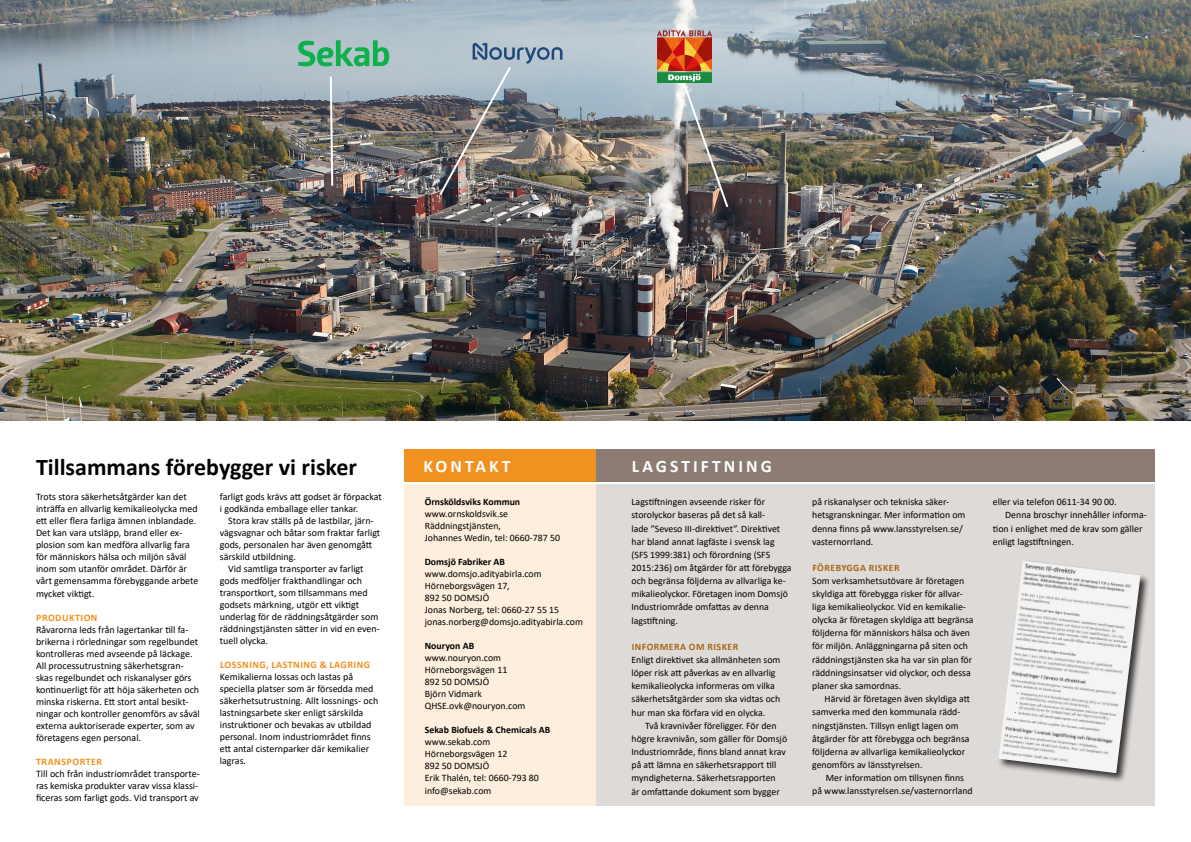
<style>
.page{position:relative;width:1191px;height:842px;background:#fff}
.page>*{position:absolute;margin:0;border:0;box-sizing:border-box;transform-origin:0 0}
.t1{font:700 24px "Calibri";color:#000}
.t2{font:700 17.5px "Calibri";letter-spacing:.18em;color:#fff}
.t3{font:10px/12.1px "Calibri";color:#000}
.t4{font:700 10px "Calibri";letter-spacing:.05em;color:#f1911f}
.t5{font:9.8px/13.2px "Calibri";color:#000}
.t6{font:700 9.8px "Calibri";color:#000}
.t7{font:700 9.8px "Calibri";letter-spacing:.05em;color:#a66714}
</style>
<div class="page">
<div style="left:595px;top:450px;width:560px;height:32px;background:#8c7c73"></div>
<div style="left:595px;top:485px;width:560px;height:321px;background:#dedad8"></div>
<div style="left:403px;top:485px;width:192px;height:321px;background:#fdeedd"></div>
<img style="left:0;top:0;width:1191px;height:421px">
<div style="left:403px;top:450px;width:192px;height:32px;background:#f1911f"></div>
<div style="left:997px;top:559px;width:153px;height:224px;background:#000;opacity:.75"></div>
<img style="left:998px;top:561px;width:142px;height:212px">
<img style="left:460px;top:35px;width:114px;height:37px">
<img style="left:658px;top:31px;width:53px;height:52px">
<svg style="left:298px;top:40px;width:91px;height:26px;background:#64b98f"></svg>
<img style="left:683px;top:85px;width:47px;height:124px">
<img style="left:437px;top:65px;width:76px;height:132px">
<svg style="left:329px;top:75px;width:5px;height:113px"></svg>
<h1 class="t1" style="left:36px;top:450px;width:322px">Tillsammans förebygger vi risker</h1>
<p class="t3" style="left:36px;top:491px;width:164px">Trots stora säkerhetsåtgärder kan det inträffa en allvarlig kemikalieolycka med ett eller flera farliga ämnen inblandade.<br>Det kan vara utsläpp, brand eller ex&shy;plosion som kan medföra allvarlig fara för människors hälsa och miljön såväl inom som utanför området. Därför är vårt gemensamma förebyggande arbete mycket viktigt.</p>
<p class="t4" style="left:36px;top:610px;width:63px">PRODUKTION</p>
<p class="t3" style="left:36px;top:623px;width:165px">Råvarorna leds från lagertankar till fa&shy;brikerna i rörledningar som regelbundet kontrolleras med avseende på läckage.<br>All processutrustning säkerhetsgran&shy;skas regelbundet och riskanalyser görs kontinuerligt för att höja säkerheten och minska riskerna. Ett stort antal besikt&shy;ningar och kontroller genomförs av såväl externa auktoriserade experter, som av företagens egen personal.</p>
<p class="t4" style="left:36px;top:755px;width:67px">TRANSPORTER</p>
<p class="t3" style="left:36px;top:768px;width:165px">Till och från industriområdet transporte&shy;ras kemiska produkter varav vissa klassi&shy;ficeras som farligt gods. Vid transport av</p>
<p class="t3" style="left:220px;top:491px;width:164px">farligt gods krävs att godset är förpackat i godkända emballage eller tankar.</p>
<p class="t3" style="left:228px;top:515px;width:147px">Stora krav ställs på de lastbilar, järn-</p>
<p class="t3" style="left:220px;top:527px;width:162px">vägsvagnar och båtar som fraktar farligt</p>
<p class="t3" style="left:220px;top:539px;width:154px">gods, personalen har även genomgått</p>
<p class="t3" style="left:220px;top:551px;width:78px">särskild utbildning.</p>
<p class="t3" style="left:228px;top:563px;width:137px">Vid samtliga transporter av farligt</p>
<p class="t3" style="left:220px;top:575px;width:144px">gods medföljer frakthandlingar och</p>
<p class="t3" style="left:220px;top:587px;width:149px">transportkort, som tillsammans med</p>
<p class="t3" style="left:220px;top:599px;width:141px">godsets märkning, utgör ett viktigt</p>
<p class="t3" style="left:220px;top:611px;width:160px">underlag för de räddningsåtgärder som</p>
<p class="t3" style="left:220px;top:623px;width:162px">räddningstjänsten sätter in vid en even-</p>
<p class="t3" style="left:220px;top:635px;width:50px">tuell olycka.</p>
<p class="t4" style="left:220px;top:658px;width:152px">LOSSNING, LASTNING &amp; LAGRING</p>
<p class="t3" style="left:220px;top:671px;width:160px">Kemikalierna lossas och lastas på speciella platser som är försedda med säkerhetsutrustning. Allt lossnings- och lastningsarbete sker enligt särskilda instruktioner och bevakas av utbildad personal. Inom industriområdet finns ett antal cisternparker där kemikalier lagras.</p>
<h2 class="t2" style="left:423px;top:454px;width:88px">KONTAKT</h2>
<h2 class="t2" style="left:632px;top:454px;width:142px">LAGSTIFTNING</h2>
<p class="t6" style="left:425px;top:495px;width:97px">Örnsköldsviks Kommun</p>
<p class="t5" style="left:425px;top:508px;width:137px;line-height:12px">www.ornskoldsvik.se<br>Räddningstjänsten,<br>Johannes Wedin, tel: 0660-787 50</p>
<p class="t6" style="left:425px;top:555px;width:82px">Domsjö Fabriker AB</p>
<p class="t5" style="left:425px;top:568px;width:160px;line-height:12px">www.domsjo.adityabirla.com<br>Hörneborgsvägen 17,<br>892 50 DOMSJÖ<br>Jonas Norberg, tel: 0660-27 55 15 jonas.norberg@domsjo.adityabirla.com</p>
<p class="t6" style="left:425px;top:639px;width:51px">Nouryon AB</p>
<p class="t5" style="left:425px;top:652px;width:102px;line-height:12px">www.nouryon.com<br>Hörneborgsvägen 11<br>892 50 DOMSJÖ<br>Björn Vidmark<br>QHSE.ovk@nouryon.com</p>
<p class="t6" style="left:425px;top:723px;width:127px">Sekab Biofuels &amp; Chemicals AB</p>
<p class="t5" style="left:425px;top:736px;width:116px;line-height:12px">www.sekab.com<br>Hörneborgsvägen 12<br>892 50 DOMSJÖ<br>Erik Thalén, tel: 0660-793 80 info@sekab.com</p>
<p class="t5" style="left:631px;top:495px;width:162px">Lagstiftningen avseende risker för storolyckor baseras på det så kal -<br>lade ”Seveso III-direktivet”. Direktivet har bland annat lagfäste i svensk lag (SFS 1999:381) och förordning (SFS 2015:236) om åtgärder för att förebygga och begränsa följderna av allvarliga ke&shy;mikalieolyckor. Företagen inom Domsjö Industriområde omfattas av denna lagstiftning.</p>
<p class="t7" style="left:631px;top:640px;width:108px">INFORMERA OM RISKER</p>
<p class="t5" style="left:631px;top:653px;width:150px">Enligt direktivet ska allmänheten som löper risk att påverkas av en allvarlig kemikalieolycka informeras om vilka säkerhetsåtgärder som ska vidtas och hur man ska förfara vid en olycka.</p>
<p class="t5" style="left:631px;top:719px;width:157px;text-indent:14px">Två kravnivåer föreligger. För den högre kravnivån, som gäller för Domsjö Industriområde, finns bland annat krav på att lämna en säkerhetsrapport till myndigheterna. Säkerhetsrapporten<br>är omfattande dokument som bygger</p>
<p class="t5" style="left:812px;top:495px;width:155px">på riskanalyser och tekniska säker&shy;hetsgranskningar. Mer information om denna finns på www.lansstyrelsen.se/ vasternorrland.</p>
<p class="t7" style="left:812px;top:561px;width:89px">FÖREBYGGA RISKER</p>
<p class="t5" style="left:812px;top:574px;width:163px">Som verksamhetsutövare är företagen skyldiga att förebygga risker för allvar&shy;liga kemikalieolyckor. Vid en kemikalie&shy;olycka är företagen skyldiga att begränsa följderna för människors hälsa och även för miljön. Anläggningarna på siten och räddningstjänsten ska ha var sin plan för räddningsinsatser vid olyckor, och dessa planer ska samordnas.</p>
<p class="t5" style="left:812px;top:692px;width:159px;text-indent:12px">Härvid är företagen även skyldiga att samverka med den kommunala rädd&shy;ningstjänsten. Tillsyn enligt lagen om åtgärder för att förebygga och begränsa följderna av allvarliga kemikalieolyckor genomförs av länsstyrelsen.</p>
<p class="t5" style="left:812px;top:771px;width:162px;text-align:center">Mer information om tillsynen finns<br>på www.lansstyrelsen.se/vasternorrland</p>
<p class="t5" style="left:993px;top:495px;width:125px">eller via telefon 0611-34 90 00.</p>
<p class="t5" style="left:1005px;top:508px;width:143px">Denna broschyr innehåller informa-</p>
<p class="t5" style="left:993px;top:521px;width:151px">tion i enlighet med de krav som gäller</p>
<p class="t5" style="left:993px;top:534px;width:83px">enligt lagstiftningen.</p>
</div>
